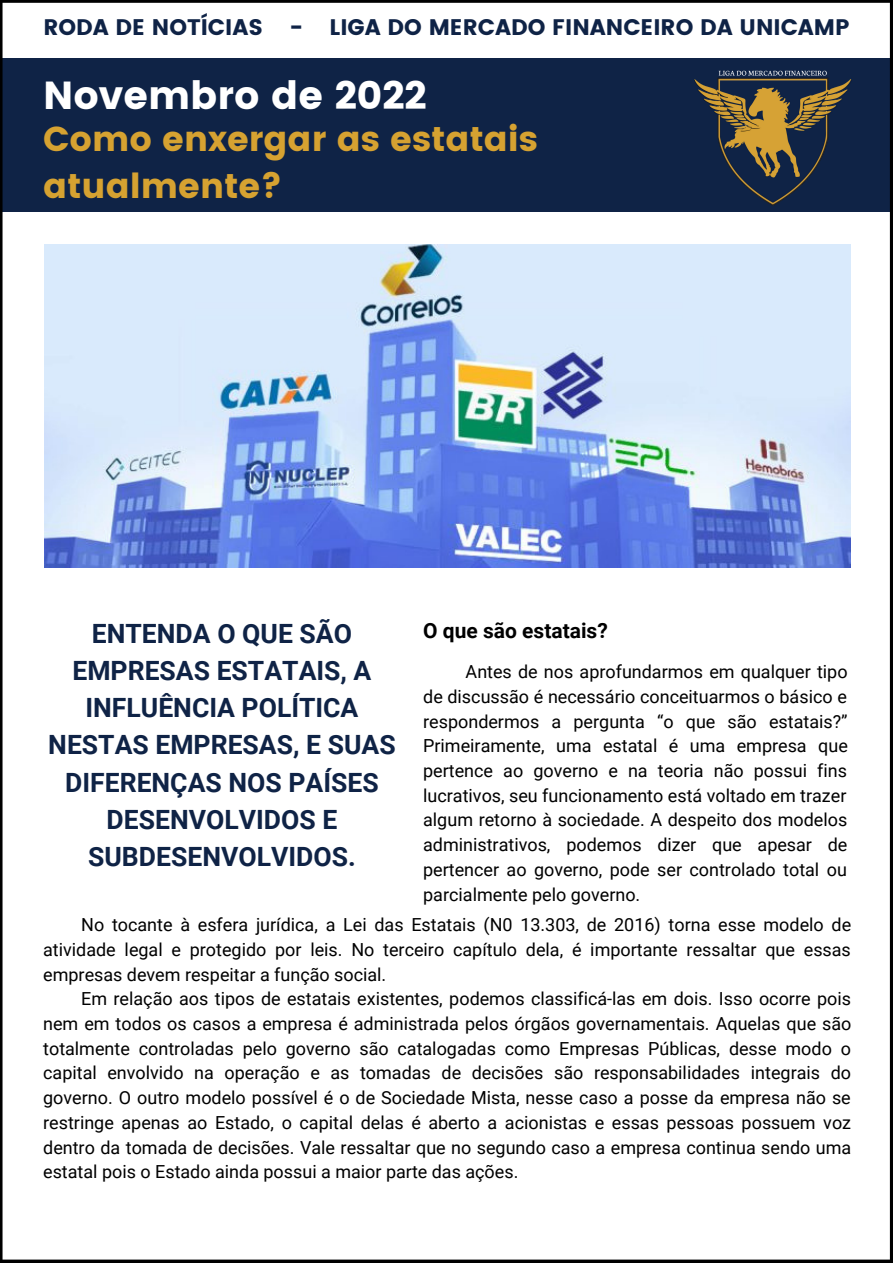
<style>
.page{position:relative;width:893px;height:1264px;background:#fff}
.page>*{position:absolute;margin:0;border:0;box-sizing:border-box;transform-origin:0 0}
.t1{font:39px "Poppins";color:#fff}
.t2{font:34.5px/47.2px "Poppins";color:#d6a231}
.t3{font:700 26.55px/37px "Roboto";color:#0f2346;text-align:center}
.t4{font:22.5px "Poppins";color:#0f2346}
.t5{font:700 21px "Roboto";color:#000}
.t6{font:18px/24.8px "Roboto";color:#000;text-align:justify}
</style>
<div class="page">
<div style="left:0;top:54px;width:892px;height:158px;background:#0f2346"></div>
<div style="left:0;top:0;width:892px;height:57px;background:#fff"></div>
<img style="left:694px;top:70px;width:157px;height:136px">
<img style="left:44px;top:244px;width:806px;height:323px">
<hr style="left:0;top:0;width:3px;height:1261px;background:#000">
<hr style="left:889px;top:0;width:3px;height:1262px;background:#000">
<hr style="left:0;top:0;width:892px;height:3px;background:#000">
<hr style="left:0;top:1259px;width:892px;height:3px;background:#000">
<p class="t4" style="left:43px;top:14px;width:807px">RODA DE NOTÍCIAS - LIGA DO MERCADO FINANCEIRO DA UNICAMP</p>
<h1 class="t1" style="left:43px;top:72px;width:385px">Novembro de 2022</h1>
<h2 class="t2" style="left:43px;top:115px;width:496px">Como enxergar as estatais atualmente?</h2>
<h3 class="t3" style="left:48px;top:615px;width:349px">ENTENDA O QUE SÃO<br>EMPRESAS ESTATAIS, A<br>INFLUÊNCIA POLÍTICA<br>NESTAS EMPRESAS, E SUAS<br>DIFERENÇAS NOS PAÍSES<br>DESENVOLVIDOS E<br>SUBDESENVOLVIDOS.</h3>
<p class="t5" style="left:423px;top:618px;width:186px">O que são estatais?</p>
<p class="t6" style="left:423px;top:659px;width:426px;text-indent:42px">Antes de nos aprofundarmos em qualquer tipo de discussão é necessário conceituarmos o básico e respondermos a pergunta “o que são estatais?” Primeiramente, uma estatal é uma empresa que pertence ao governo e na teoria não possui fins lucrativos, seu funcionamento está voltado em trazer algum retorno à sociedade. A despeito dos modelos administrativos, podemos dizer que apesar de pertencer ao governo, pode ser controlado total ou parcialmente pelo governo.</p>
<p class="t6" style="left:43px;top:912px;width:809px;text-indent:38px">No tocante à esfera jurídica, a Lei das Estatais (N0 13.303, de 2016) torna esse modelo de atividade legal e protegido por leis. No terceiro capítulo dela, é importante ressaltar que essas empresas devem respeitar a função social.</p>
<p class="t6" style="left:43px;top:986px;width:809px;text-indent:38px">Em relação aos tipos de estatais existentes, podemos classificá-las em dois. Isso ocorre pois nem em todos os casos a empresa é administrada pelos órgãos governamentais. Aquelas que são totalmente controladas pelo governo são catalogadas como Empresas Públicas, desse modo o capital envolvido na operação e as tomadas de decisões são responsabilidades integrais do governo. O outro modelo possível é o de Sociedade Mista, nesse caso a posse da empresa não se restringe apenas ao Estado, o capital delas é aberto a acionistas e essas pessoas possuem voz dentro da tomada de decisões. Vale ressaltar que no segundo caso a empresa continua sendo uma estatal pois o Estado ainda possui a maior parte das ações.</p>
</div>
